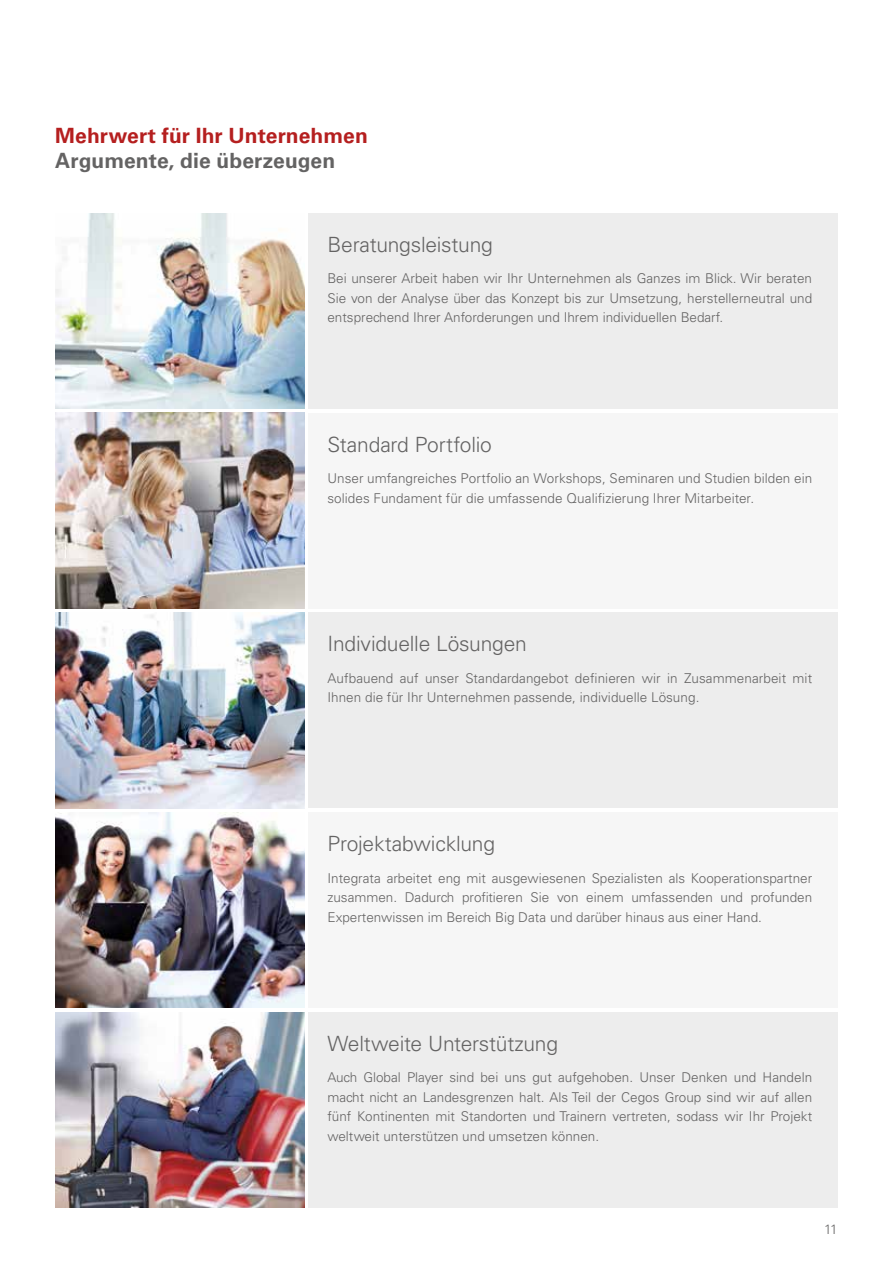
<style>
.page{position:relative;width:893px;height:1263px;background:#fff}
.page>*{position:absolute;margin:0;border:0;box-sizing:border-box;transform-origin:0 0}
.t1{font:300 21px "Univers LT Std";letter-spacing:-.01em;color:#646363}
.t2{font:700 21px "Univers LT Std";letter-spacing:.005em;color:#b51f1f}
.t3{font:700 21px "Univers LT Std";letter-spacing:.005em;color:#646363}
.t4{font:300 13.5px/19.5px "Univers LT Std";color:#646363;text-align:justify}
</style>
<div class="page">
<div style="left:308px;top:213px;width:530px;height:196px;background:#ededed"></div>
<img style="left:55px;top:213px;width:249px;height:196px">
<div style="left:308px;top:413px;width:530px;height:195px;background:#f6f6f6"></div>
<img style="left:55px;top:413px;width:249px;height:195px">
<div style="left:308px;top:612px;width:530px;height:196px;background:#ededed"></div>
<img style="left:55px;top:612px;width:249px;height:196px">
<div style="left:308px;top:1012px;width:530px;height:196px;background:#ededed"></div>
<img style="left:55px;top:1012px;width:249px;height:196px">
<div style="left:308px;top:812px;width:530px;height:196px;background:#f6f6f6"></div>
<img style="left:55px;top:812px;width:249px;height:196px">
<h1 class="t2" style="left:55px;top:123px;width:314px">Mehrwert für Ihr Unternehmen</h1>
<h1 class="t3" style="left:55px;top:149px;width:281px">Argumente, die überzeugen</h1>
<h1 class="t1" style="left:327px;top:232px;width:167px">Beratungsleistung</h1>
<p class="t4" style="left:327px;top:269px;width:486px">Bei unserer Arbeit haben wir Ihr Unternehmen als Ganzes im Blick. Wir beraten Sie von der Analyse über das Konzept bis zur Umsetzung, herstellerneutral und entsprechend Ihrer Anforderungen und Ihrem individuellen Bedarf.</p>
<h1 class="t1" style="left:327px;top:431px;width:166px">Standard Portfolio</h1>
<p class="t4" style="left:327px;top:468px;width:486px">Unser umfangreiches Portfolio an Workshops, Seminaren und Studien bilden ein solides Fundament für die umfassende Qualifizierung Ihrer Mitarbeiter.</p>
<h1 class="t1" style="left:327px;top:631px;width:201px">Individuelle Lösungen</h1>
<p class="t4" style="left:327px;top:668px;width:486px">Aufbauend auf unser Standardangebot definieren wir in Zusammenarbeit mit<br>Ihnen die für Ihr Unternehmen passende, individuelle Lösung.</p>
<h1 class="t1" style="left:327px;top:831px;width:169px">Projektabwicklung</h1>
<p class="t4" style="left:327px;top:868px;width:486px">Integrata arbeitet eng mit ausgewiesenen Spezialisten als Kooperationspartner zusammen. Dadurch profitieren Sie von einem umfassenden und profunden Expertenwissen im Bereich Big Data und darüber hinaus aus einer Hand.</p>
<h1 class="t1" style="left:327px;top:1031px;width:232px">Weltweite Unterstützung</h1>
<p class="t4" style="left:327px;top:1068px;width:486px">Auch Global Player sind bei uns gut aufgehoben. Unser Denken und Handeln macht nicht an Landesgrenzen halt. Als Teil der Cegos Group sind wir auf allen fünf Kontinenten mit Standorten und Trainern vertreten, sodass wir Ihr Projekt weltweit unterstützen und umsetzen können.</p>
<p class="t4" style="left:824px;top:1220px;width:15px">11</p>
</div>
